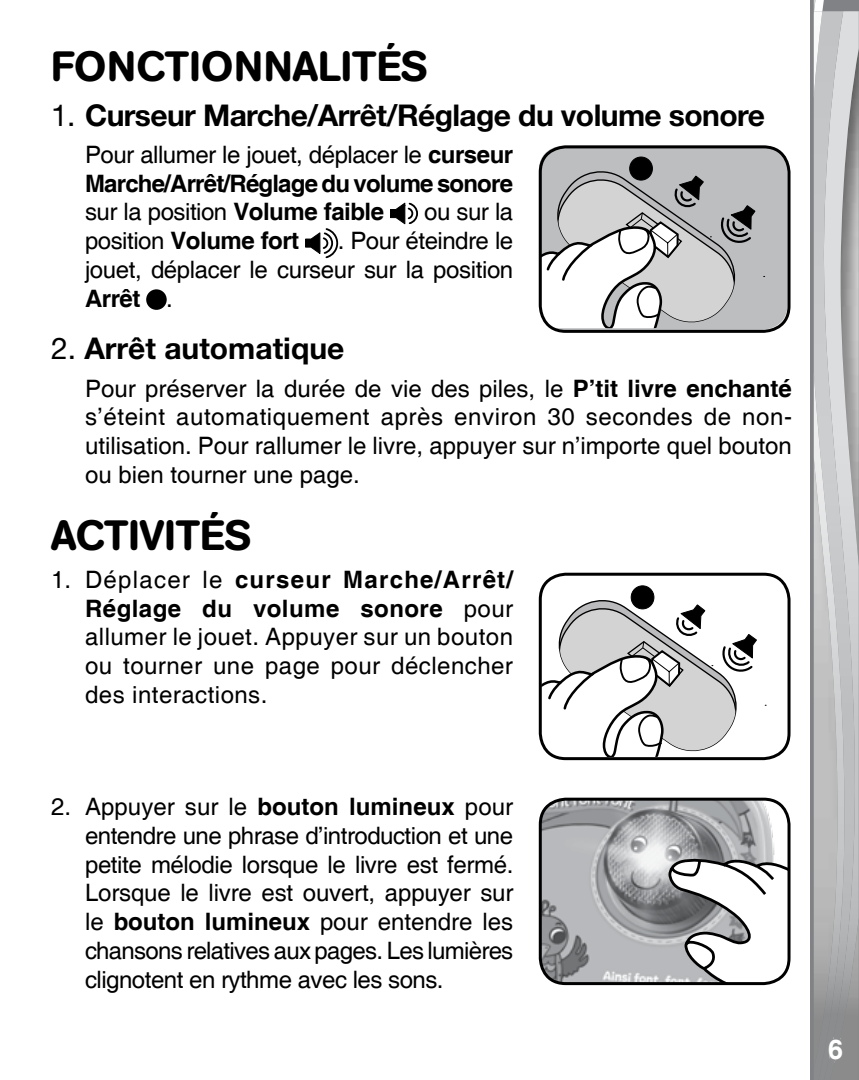
<style>
.page{position:relative;width:859px;height:1080px;background:#fff}
.page>*{position:absolute;margin:0;border:0;box-sizing:border-box;transform-origin:0 0}
.t1{font:500 42px "AG Book Rounded";color:#000}
.t2{font:36px "Helvetica";color:#fff}
.t3{font:700 30px "Helvetica Neue 75";letter-spacing:-.02em;color:#000}
.t4{font:700 30px "Helvetica Neue 75";color:#000}
.t5{font:24px/28.8px "Helvetica";letter-spacing:-.015em;color:#000;text-align:justify}
.t6{font:700 24px/28.8px "Helvetica";letter-spacing:-.035em;color:#000;text-align:justify}
.s1{font-family:"Helvetica Neue 55 Roman";font-weight:400}
.s2{font-weight:400}
.s3{font-weight:700}
.s4{font-weight:700;font-size:27px}
</style>
<div class="page">
<div style="left:810px;top:0;width:49px;height:1080px;background:linear-gradient(to bottom,#808285,#808285)"></div>
<img style="left:857px;top:11px;width:2px;height:1069px">
<img style="left:847px;top:11px;width:10px;height:1069px">
<svg style="left:814px;top:0;width:10px;height:11px"></svg>
<img style="left:814px;top:11px;width:33px;height:1069px">
<svg style="left:390px;top:202px;width:28px;height:23px"></svg>
<svg style="left:305px;top:228px;width:34px;height:31px"></svg>
<div style="left:146px;top:289px;width:21px;height:21px;background:#000;border-radius:50%"></div>
<img style="left:540px;top:799px;width:249px;height:185px">
<svg style="left:667px;top:855px;width:122px;height:129px"></svg>
<div style="left:539px;top:798px;width:251px;height:187px;border:3px solid #000;border-radius:26px"></div>
<div style="left:539px;top:145px;width:248px;height:185px;background:#bcbec0;border-radius:26px"></div>
<svg style="left:540px;top:171px;width:215px;height:157px"></svg>
<div style="left:630px;top:157px;width:22px;height:23px;background:#000;border-radius:50%"></div>
<div style="left:629px;top:157px;width:24px;height:23px;border:1px solid #000;border-radius:50%"></div>
<div style="left:539px;top:145px;width:251px;height:188px;border:3px solid #000;border-radius:26px"></div>
<svg style="left:542px;top:595px;width:215px;height:162px"></svg>
<div style="left:631px;top:586px;width:23px;height:23px;background:#000;border-radius:50%"></div>
<div style="left:631px;top:586px;width:23px;height:23px;border:1px solid #000;border-radius:50%"></div>
<div style="left:539px;top:573px;width:251px;height:187px;border:3px solid #000;border-radius:26px"></div>
<h1 class="t1" style="left:51px;top:42px;width:378px">FONCTIONNALITÉS</h1>
<p class="t3" style="left:51px;top:96px;width:715px"><span class="s1">1.</span> Curseur Marche/Arrêt/Réglage du volume sonore</p>
<p class="t6" style="left:85px;top:141px;width:430px"><span class="s2">Pour allumer le jouet, déplacer le</span> curseur Marche/Arrêt/Réglage du volume sonore <span class="s2">sur la position</span> Volume faible</p>
<p class="t5" style="left:424px;top:199px;width:91px">ou sur la</p>
<p class="t5" style="left:85px;top:227px;width:430px;text-indent:253px">. Pour éteindre le jouet, déplacer le curseur sur la position <span class="s3">Arrêt</span> .</p>
<p class="t4" style="left:51px;top:330px;width:295px"><span class="s1">2.</span> Arrêt automatique</p>
<p class="t5" style="left:85px;top:375px;width:708px">Pour préserver la durée de vie des piles, le <span class="s3">P’tit livre enchanté </span>s’éteint automatiquement après environ 30 secondes de non&shy;utilisation. Pour rallumer le livre, appuyer sur n’importe quel bouton ou bien tourner une page.</p>
<h1 class="t1" style="left:51px;top:511px;width:202px">ACTIVITÉS</h1>
<p class="t5" style="left:85px;top:566px;width:430px;text-indent:-34px">1. Déplacer le <span class="s3">curseur Marche/Arrêt/ Réglage du volume sonore</span> pour allumer le jouet. Appuyer sur un bouton ou tourner une page pour déclencher des interactions.</p>
<p class="t6" style="left:85px;top:228px;width:216px"><span class="s2">position</span> Volume fort</p>
<p class="t5" style="left:85px;top:793px;width:430px;text-indent:-34px">2. Appuyer sur le <span class="s3">bouton lumineux</span> pour entendre une phrase d’introduction et une petite mélodie lorsque le livre est fermé.<br>Lorsque le livre est ouvert, appuyer sur le <span class="s3">bouton lumineux</span> pour entendre les chansons relatives aux pages. Les lumières clignotent en rythme avec les sons.</p>
<h2 class="t2" style="left:825px;top:1028px;width:22px">6<span class="s4">6</span></h2>
</div>
